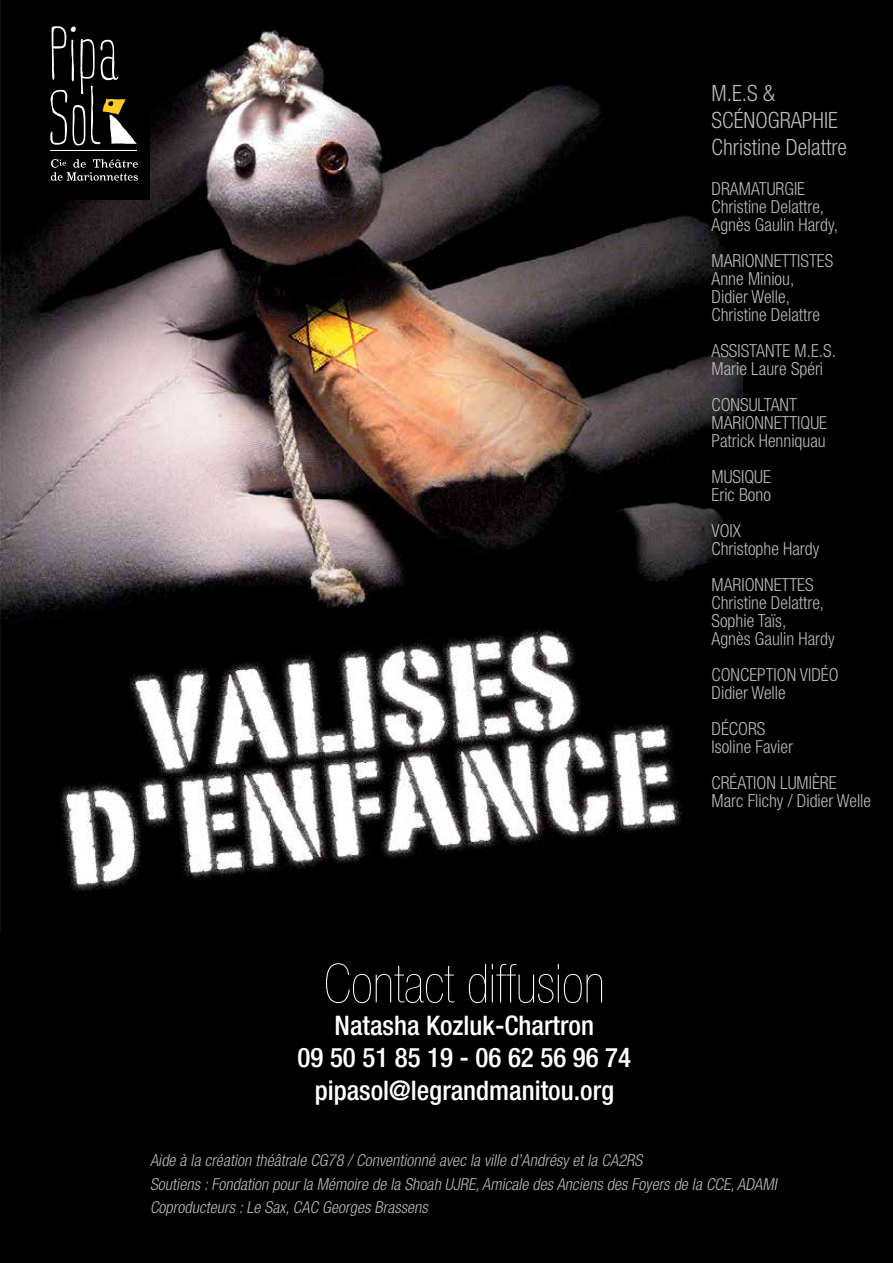
<style>
.page{position:relative;width:893px;height:1263px;background:#000}
.page>*{position:absolute;margin:0;border:0;box-sizing:border-box;transform-origin:0 0}
.t1{font:200 condensed 54px "Helvetica Neue LT Std";color:#fff}
.t2{font:500 condensed 27px/32.4px "Helvetica Neue LT Std";color:#fff;text-align:center}
.t3{font:300 condensed 22.5px/27px "Helvetica Neue LT Std";color:#bab8b8}
.t4{font:300 condensed 18px/18px "Helvetica Neue LT Std";color:#bab8b8}
.t5{font:italic 300 condensed 16.5px/23.2px "Helvetica Neue LT Std";color:#bab8b8}
</style>
<div class="page">
<img style="left:0;top:0;width:742px;height:931px">
<div style="left:38px;top:0;width:112px;height:199px;background:#000"></div>
<svg style="left:50px;top:26px;width:87px;height:119px"></svg>
<hr style="left:50px;top:150px;width:87px;height:1px;background:#fff">
<svg style="left:51px;top:159px;width:87px;height:22px"></svg>
<h1 class="t1" style="left:324px;top:954px;width:282px">Contact diffusion</h1>
<h2 class="t2" style="left:298px;top:1009px;width:335px">Natasha Kozluk-Chartron<br>09 50 51 85 19 - 06 62 56 96 74 pipasol@legrandmanitou.org</h2>
<p class="t3" style="left:711px;top:79px;width:137px">M.e.s &amp; scénographie<br>Christine Delattre</p>
<p class="t4" style="left:711px;top:179px;width:128px">Dramaturgie<br>Christine Delattre,<br>Agnès Gaulin Hardy,</p>
<p class="t4" style="left:711px;top:251px;width:123px">Marionnettistes<br>Anne Miniou,<br>Didier Welle,<br>Christine Delattre</p>
<p class="t4" style="left:711px;top:341px;width:126px">Assistante M.e.s.<br>Marie Laure Spéri</p>
<p class="t4" style="left:711px;top:395px;width:117px">Consultant marionnettique<br>Patrick Henniquau</p>
<p class="t4" style="left:711px;top:467px;width:61px">Musique<br>Eric Bono</p>
<p class="t4" style="left:711px;top:521px;width:109px">Voix<br>Christophe Hardy</p>
<p class="t4" style="left:711px;top:575px;width:125px">Marionnettes<br>Christine Delattre,<br>Sophie Taïs,<br>Agnès Gaulin Hardy</p>
<p class="t4" style="left:711px;top:665px;width:129px">Conception vidéo<br>Didier Welle</p>
<p class="t4" style="left:711px;top:719px;width:83px">Décors<br>Isoline Favier</p>
<p class="t4" style="left:711px;top:773px;width:161px">création lumière<br>Marc Flichy / Didier Welle</p>
<p class="t5" style="left:150px;top:1149px;width:629px">Aide à la création théâtrale CG78 /Conventionné avec la ville d’Andrésyetla CA2RS<br>Soutiens :Fondation pourla Mémoire de la Shoah UJRE,Amicale des Anciens des Foyers de la CCE,ADAMI<br>Coproducteurs :Le Sax,CAC Georges Brassens</p>
</div>
